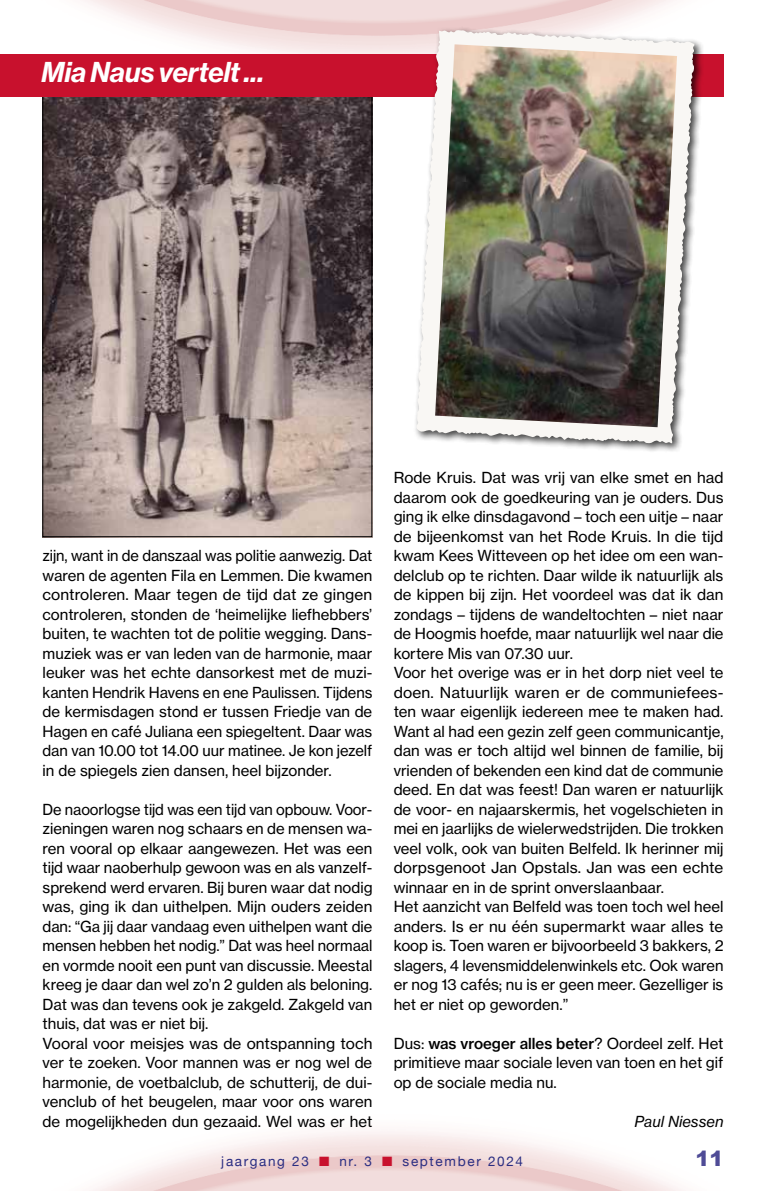
<style>
.page{position:relative;width:766px;height:1191px;background:#fff}
.page>*{position:absolute;margin:0;border:0;box-sizing:border-box;transform-origin:0 0}
.t1{font:27px "N Haas Grotesk TX Pro 76 Bd It";letter-spacing:-.01em;color:#fff}
.t2{font:900 21px "Arial";color:#4f4b96}
.t3{font:15px/19.5px "N Haas Grotesk TX Pro 55 Rg";color:#000;text-align:justify}
.t4{font:15px "N Haas Grotesk TX Pro 56 It";color:#000}
.t5{font:13.5px "Helvetica Neue";letter-spacing:.125em;color:#2a2d82}
.s1{font-family:"N Haas Grotesk TX Pro 65 Md"}
.s2{color:#c8112d}
</style>
<div class="page">
<img style="left:84px;top:0;width:640px;height:82px">
<img style="left:44px;top:96px;width:326px;height:439px">
<div style="left:0;top:54px;width:723px;height:42px;background:#c8112d"></div>
<div style="left:412px;top:27px;width:291px;height:426px;background:#000;opacity:.75"></div>
<svg style="left:415px;top:28px;width:280px;height:418px;fill:#f9f7f4"></svg>
<img style="left:435px;top:44px;width:241px;height:383px">
<h1 class="t1" style="left:41px;top:56px;width:224px">Mia Naus vertelt ...</h1>
<p class="t3" style="left:43px;top:546px;width:331px">zijn, want in de danszaal was politie aanwezig. Dat waren de agenten Fila en Lemmen. Die kwamen controleren. Maar tegen de tijd dat ze gingen controleren, stonden de ‘heimelijke liefhebbers’ buiten, te wachten tot de politie wegging. Dans&shy;muziek was er van leden van de harmonie, maar leuker was het echte dansorkest met de muzi&shy;kanten Hendrik Havens en ene Paulissen. Tijdens de kermisdagen stond er tussen Friedje van de Hagen en café Juliana een spiegeltent. Daar was dan van 10.00 tot 14.00 uur matinee. Je kon jezelf in de spiegels zien dansen, heel bijzonder.</p>
<p class="t3" style="left:43px;top:799px;width:331px;text-align:left">De naoorlogse tijd was een tijd van opbouw. Voor&shy;zieningen waren nog schaars en de mensen wa&shy;ren vooral op elkaar aangewezen. Het was een tijd waar naoberhulp gewoon was en als vanzelf&shy;sprekend werd ervaren. Bij buren waar dat nodig was, ging ik dan uithelpen. Mijn ouders zeiden dan: “Ga jij daar vandaag even uithelpen want die mensen hebben het nodig.” Dat was heel normaal en vormde nooit een punt van discussie. Meestal kreeg je daar dan wel zo’n 2 gulden als beloning.<br>Dat was dan tevens ook je zakgeld. Zakgeld van thuis, dat was er niet bij.<br>Vooral voor meisjes was de ontspanning toch ver te zoeken. Voor mannen was er nog wel de harmonie, de voetbalclub, de schutterij, de dui&shy;venclub of het beugelen, maar voor ons waren de mogelijkheden dun gezaaid. Wel was er het</p>
<p class="t3" style="left:393px;top:468px;width:331px;text-align:left">Rode Kruis. Dat was vrij van elke smet en had daarom ook de goedkeuring van je ouders. Dus ging ik elke dinsdagavond – toch een uitje – naar de bijeenkomst van het Rode Kruis. In die tijd kwam Kees Witteveen op het idee om een wan&shy;delclub op te richten. Daar wilde ik natuurlijk als de kippen bij zijn. Het voordeel was dat ik dan zondags – tijdens de wandeltochten – niet naar de Hoogmis hoefde, maar natuurlijk wel naar die kortere Mis van 07.30 uur.<br>Voor het overige was er in het dorp niet veel te doen. Natuurlijk waren er de communiefees&shy;ten waar eigenlijk iedereen mee te maken had.<br>Want al had een gezin zelf geen communicantje, dan was er toch altijd wel binnen de familie, bij vrienden of bekenden een kind dat de communie deed. En dat was feest! Dan waren er natuurlijk de voor- en najaarskermis, het vogelschieten in mei en jaarlijks de wielerwedstrijden. Die trokken veel volk, ook van buiten Belfeld. Ik herinner mij dorpsgenoot Jan Opstals. Jan was een echte winnaar en in de sprint onverslaanbaar.<br>Het aanzicht van Belfeld was toen toch wel heel anders. Is er nu één supermarkt waar alles te koop is. Toen waren er bijvoorbeeld 3 bakkers, 2 slagers, 4 levensmiddelenwinkels etc. Ook waren er nog 13 cafés; nu is er geen meer. Gezelliger is het er niet op geworden.”</p>
<p class="t3" style="left:393px;top:1033px;width:331px">Dus: <span class="s1">was vroeger alles beter</span>? Oordeel zelf. Het primitieve maar sociale leven van toen en het gif op de sociale media nu.</p>
<p class="t4" style="left:634px;top:1112px;width:90px">Paul Niessen</p>
<p class="t5" style="left:221px;top:1151px;width:303px">jaargang 23 <span class="s2">■</span> nr. 3 <span class="s2">■</span> september 2024</p>
<h2 class="t2" style="left:695px;top:1143px;width:30px">11</h2>
</div>
